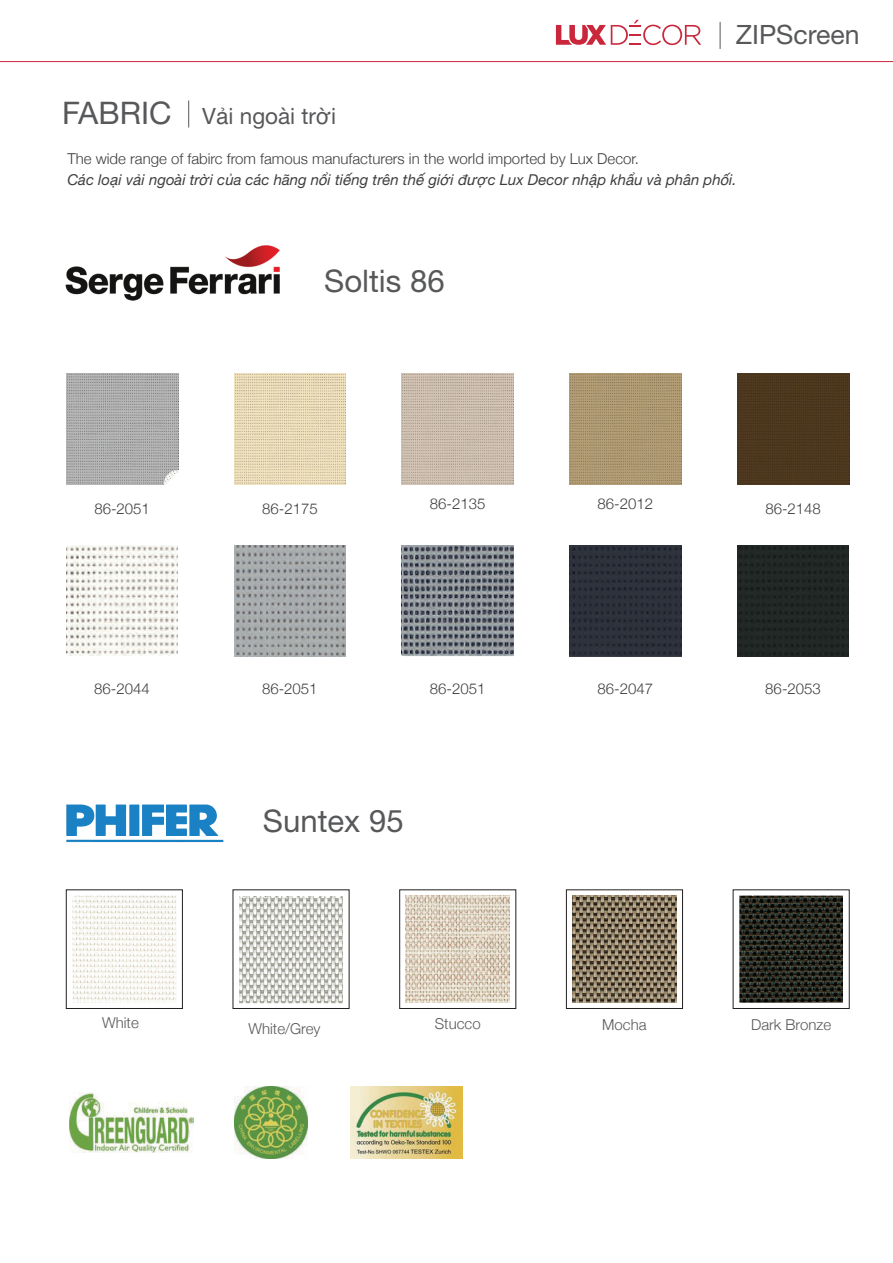
<style>
.page{position:relative;width:893px;height:1263px;background:#fff}
.page>*{position:absolute;margin:0;border:0;box-sizing:border-box;transform-origin:0 0}
.t1{font:31.2px "Helvetica Neue";color:#57585a}
.t2{font:26.7px "Helvetica Neue";color:#57585a}
.t3{font:22.5px "Helvetica Neue";color:#57585a}
.t4{font:300 15px "Helvetica Neue";color:#3e3e3f}
.t5{font:italic 15px "Helvetica Neue";color:#3e3e3f}
.t6{font:300 15px "Helvetica Neue";color:#57585a}
</style>
<div class="page">
<svg style="left:188px;top:101px;width:1px;height:27px"></svg>
<hr style="left:0;top:61px;width:893px;height:1px;background:#ca263c">
<svg style="left:556px;top:20px;width:145px;height:25px"></svg>
<svg style="left:720px;top:22px;width:1px;height:27px"></svg>
<img style="left:65px;top:245px;width:215px;height:56px">
<img style="left:234px;top:1086px;width:73px;height:73px">
<img style="left:351px;top:1087px;width:111px;height:72px">
<img style="left:70px;top:1092px;width:123px;height:61px">
<svg style="left:66px;top:804px;width:157px;height:39px"></svg>
<img style="left:73px;top:895px;width:103px;height:108px">
<div style="left:66px;top:890px;width:117px;height:119px;border:1px solid #231f20"></div>
<img style="left:239px;top:896px;width:104px;height:107px">
<img style="left:573px;top:895px;width:103px;height:108px">
<div style="left:566px;top:890px;width:117px;height:119px;border:1px solid #231f20"></div>
<img style="left:739px;top:895px;width:104px;height:108px">
<div style="left:399px;top:890px;width:117px;height:119px;border:1px solid #231f20"></div>
<img style="left:406px;top:895px;width:104px;height:108px">
<img style="left:66px;top:373px;width:112px;height:112px">
<img style="left:402px;top:373px;width:111px;height:112px">
<img style="left:570px;top:373px;width:111px;height:112px">
<img style="left:737px;top:373px;width:112px;height:112px">
<img style="left:234px;top:373px;width:112px;height:112px">
<img style="left:66px;top:545px;width:112px;height:111px">
<img style="left:234px;top:545px;width:111px;height:111px">
<img style="left:402px;top:545px;width:111px;height:111px">
<img style="left:570px;top:545px;width:111px;height:111px">
<img style="left:737px;top:545px;width:112px;height:111px">
<h1 class="t1" style="left:62px;top:91px;width:111px">FABRIC</h1>
<h3 class="t3" style="left:202px;top:100px;width:135px">Vải ngoài trời</h3>
<h2 class="t2" style="left:736px;top:16px;width:125px">ZIPScreen</h2>
<p class="t4" style="left:67px;top:147px;width:573px">The wide range of fabirc from famous manufacturers in the world imported by Lux Decor.</p>
<p class="t5" style="left:67px;top:169px;width:671px">Các loại vải ngoài trời của các hãng nổi tiếng trên thế giới được Lux Decor nhập khẩu và phân phối.</p>
<h1 class="t1" style="left:324px;top:259px;width:122px">Soltis 86</h1>
<p class="t4" style="left:94px;top:496px;width:57px">86-2051</p>
<p class="t4" style="left:262px;top:496px;width:57px">86-2175</p>
<p class="t4" style="left:430px;top:492px;width:57px">86-2135</p>
<p class="t4" style="left:598px;top:492px;width:57px">86-2012</p>
<p class="t4" style="left:765px;top:496px;width:57px">86-2148</p>
<p class="t4" style="left:94px;top:677px;width:57px">86-2044</p>
<p class="t4" style="left:262px;top:677px;width:57px">86-2051</p>
<p class="t4" style="left:430px;top:677px;width:57px">86-2051</p>
<p class="t4" style="left:598px;top:677px;width:57px">86-2047</p>
<p class="t4" style="left:765px;top:677px;width:57px">86-2053</p>
<h1 class="t1" style="left:263px;top:798px;width:142px">Suntex 95</h1>
<p class="t6" style="left:102px;top:1011px;width:38px">White</p>
<p class="t6" style="left:248px;top:1016px;width:73px">White/Grey</p>
<p class="t6" style="left:435px;top:1011px;width:47px">Stucco</p>
<p class="t6" style="left:602px;top:1013px;width:46px">Mocha</p>
<p class="t6" style="left:751px;top:1013px;width:82px">Dark Bronze</p>
</div>
